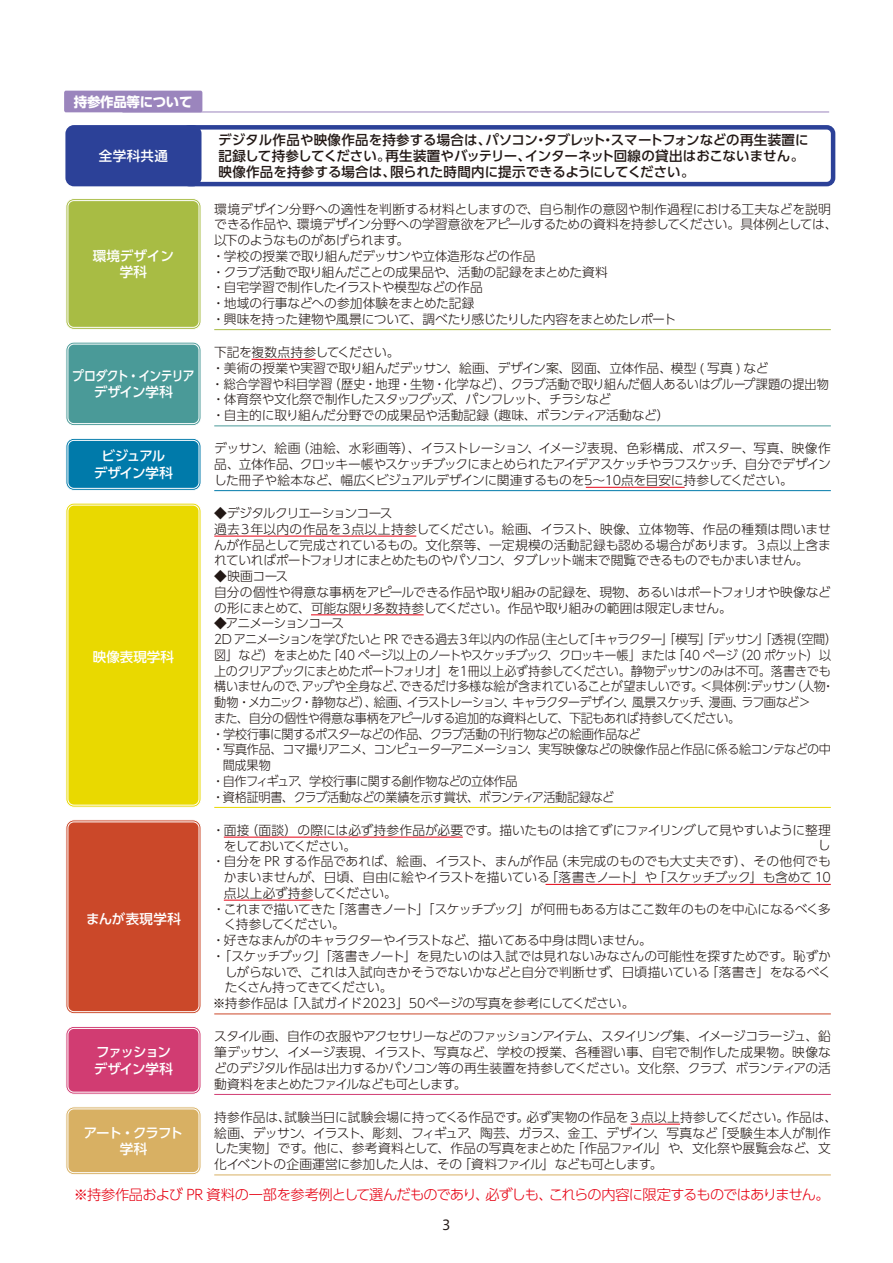
<style>
.page{position:relative;width:893px;height:1263px;background:#fff}
.page>*{position:absolute;margin:0;border:0;box-sizing:border-box;transform-origin:0 0}
.t1{font:300 14.25px "UD Shin Go Pro";letter-spacing:-.055em;color:#e60012}
.t2{font:13.8px "Hiragino UD Sans Std W4";color:#221815}
.t3{font:500 13.5px/15.8px "UD Shin Go Pro";color:#221815}
.t4{font:500 13.5px/16.5px "UD Shin Go Pro";letter-spacing:-.005em;color:#fff;text-align:center}
.t5{font:500 13.5px/16.5px "UD Shin Go Pro";letter-spacing:-.075em;color:#fff;text-align:center;scale:.88 1}
.t6{font:500 13.5px/16.5px "UD Shin Go Pro";letter-spacing:-.075em;color:#fff}
.t7{font:500 13.5px/16.5px "UD Shin Go Pro";letter-spacing:-.06em;color:#fff;text-align:center}
.t8{font:500 13.5px/16.5px "UD Shin Go Pro";letter-spacing:-.085em;color:#fff;text-align:center}
.t9{font:700 13.5px "UD Shin Go Pro";letter-spacing:-.025em;color:#fff}
.t10{font:500 13.5px "UD Shin Go Pro";letter-spacing:.02em;color:#fff}
.t11{font:300 12.75px/15.8px "UD Shin Go Pro";letter-spacing:-.03em;color:#221815}
.t12{font:300 12.75px "UD Shin Go Pro";letter-spacing:-.03em;color:#221815;scale:.95 1}
.t13{font:300 12.75px "UD Shin Go Pro";letter-spacing:-.055em;color:#221815;scale:.95 1}
.t14{font:300 12.75px "UD Shin Go Pro";color:#221815}
.t15{font:300 12.75px "UD Shin Go Pro";letter-spacing:-.06em;color:#221815;scale:.95 1}
.t16{font:300 12.75px "UD Shin Go Pro";letter-spacing:-.065em;color:#221815;scale:.95 1}
.t17{font:300 12.75px "UD Shin Go Pro";letter-spacing:-.075em;color:#221815;scale:.95 1}
.t18{font:300 12.75px "UD Shin Go Pro";letter-spacing:-.06em;color:#221815}
.t19{font:300 12.75px "UD Shin Go Pro";letter-spacing:-.065em;color:#221815}
</style>
<div class="page">
<hr style="left:122px;top:112px;width:707px;height:1px;background:#9b85bd">
<div style="left:64px;top:91px;width:138px;height:21px;background:#9b85bd;border-radius:2px"></div>
<div style="left:66px;top:199px;width:135px;height:130px;background:#a8bc44;border-radius:8px"></div>
<div style="left:65px;top:198px;width:136px;height:132px;border:1px solid #fff;border-radius:8px"></div>
<div style="left:67px;top:200px;width:132px;height:128px;border:1px solid #fff;border-radius:6px"></div>
<hr style="left:214px;top:329px;width:617px;height:1px;background:#a8bc44">
<div style="left:66px;top:1107px;width:135px;height:68px;background:#d8b063;border-radius:8px"></div>
<div style="left:65px;top:1106px;width:136px;height:69px;border:1px solid #fff;border-radius:8px"></div>
<div style="left:67px;top:1108px;width:132px;height:65px;border:1px solid #fff;border-radius:6px"></div>
<hr style="left:214px;top:1175px;width:617px;height:1px;background:#d8b063">
<hr style="left:630px;top:1124px;width:50px;height:1px;background:#e60012">
<div style="left:66px;top:438px;width:135px;height:52px;background:#007aaa;border-radius:8px"></div>
<div style="left:65px;top:438px;width:136px;height:53px;border:1px solid #fff;border-radius:8px"></div>
<div style="left:67px;top:440px;width:132px;height:49px;border:1px solid #fff;border-radius:6px"></div>
<hr style="left:214px;top:490px;width:617px;height:1px;background:#007aaa">
<div style="left:66px;top:1026px;width:135px;height:68px;background:#d13c72;border-radius:8px"></div>
<div style="left:65px;top:1026px;width:136px;height:69px;border:1px solid #fff;border-radius:8px"></div>
<div style="left:67px;top:1028px;width:132px;height:65px;border:1px solid #fff;border-radius:6px"></div>
<hr style="left:214px;top:1094px;width:617px;height:1px;background:#d13c72">
<div style="left:66px;top:342px;width:135px;height:84px;background:#4a9a98;border-radius:8px"></div>
<div style="left:65px;top:342px;width:136px;height:84px;border:1px solid #fff;border-radius:8px"></div>
<div style="left:67px;top:344px;width:132px;height:80px;border:1px solid #fff;border-radius:6px"></div>
<hr style="left:214px;top:426px;width:617px;height:1px;background:#4a9a98">
<hr style="left:252px;top:359px;width:64px;height:1px;background:#e60012">
<div style="left:66px;top:503px;width:135px;height:304px;background:#e9d900;border-radius:8px"></div>
<div style="left:65px;top:503px;width:136px;height:305px;border:1px solid #fff;border-radius:8px"></div>
<div style="left:67px;top:505px;width:132px;height:301px;border:1px solid #fff;border-radius:6px"></div>
<hr style="left:214px;top:807px;width:617px;height:1px;background:#e9d900">
<hr style="left:214px;top:536px;width:202px;height:1px;background:#e60012">
<hr style="left:311px;top:614px;width:113px;height:1px;background:#e60012">
<div style="left:65px;top:125px;width:136px;height:61px;background:#2c4198;border-radius:9px"></div>
<div style="left:181px;top:125px;width:654px;height:61px;border:4px solid #2c4198;border-radius:6px"></div>
<div style="left:66px;top:820px;width:135px;height:194px;background:#cb4829;border-radius:8px"></div>
<div style="left:65px;top:819px;width:136px;height:195px;border:1px solid #fff;border-radius:8px"></div>
<div style="left:67px;top:821px;width:132px;height:191px;border:1px solid #fff;border-radius:6px"></div>
<hr style="left:214px;top:1014px;width:617px;height:1px;background:#cb4829">
<hr style="left:224px;top:837px;width:239px;height:1px;background:#e60012">
<hr style="left:546px;top:884px;width:285px;height:1px;background:#e60012">
<hr style="left:224px;top:900px;width:89px;height:1px;background:#e60012">
<hr style="left:586px;top:487px;width:99px;height:1px;background:#e60012">
<p class="t9" style="left:74px;top:91px;width:120px">持参作品等について</p>
<p class="t4" style="left:99px;top:147px;width:70px">全学科共通</p>
<p class="t4" style="left:93px;top:247px;width:82px">環境デザイン学科</p>
<p class="t5" style="left:72px;top:367px;width:141px">プロダクト・インテリアデザイン学科</p>
<p class="t3" style="left:218px;top:132px;width:592px">デジタル作品や映像作品を持参する場合は、パソコン・タブレット・スマートフォンなどの再生装置に記録して持参してください。再生装置やバッテリー、インターネット回線の貸出はおこないません。映像作品を持参する場合は、限られた時間内に提示できるようにしてください。</p>
<p class="t11" style="left:212px;top:200px;width:627px">環境デザイン分野への適性を判断する材料としますので、自ら制作の意図や制作過程における工夫などを説明できる作品や、環境デザイン分野への学習意欲をアピールするための資料を持参してください。具体例としては、以下のようなものがあげられます。<br>・学校の授業で取り組んだデッサンや立体造形などの作品<br>・クラブ活動で取り組んだことの成果品や、活動の記録をまとめた資料<br>・自宅学習で制作したイラストや模型などの作品<br>・地域の行事などへの参加体験をまとめた記録<br>・興味を持った建物や風景について、調べたり感じたりした内容をまとめたレポート</p>
<p class="t11" style="left:211px;top:344px;width:619px">下記を複数点持参してください。<br>・美術の授業や実習で取り組んだデッサン、絵画、デザイン案、図面、立体作品､模型 ( 写真 ) など<br>・総合学習や科目学習（歴史・地理・生物・化学など）、クラブ活動で取り組んだ個人あるいはグループ課題の提出物・体育祭や文化祭で制作したスタッフグッズ、パンフレット、チラシなど<br>・自主的に取り組んだ分野での成果品や活動記録（趣味、ボランティア活動など）</p>
<p class="t7" style="left:94px;top:447px;width:81px">ビジュアルデザイン学科</p>
<p class="t11" style="left:214px;top:440px;width:618px;text-align:justify">デッサン､絵画（油絵、水彩画等）、イラストレーション､イメージ表現、色彩構成、ポスター､写真､映像作品､立体作品､クロッキー帳やスケッチブックにまとめられたアイデアスケッチやラフスケッチ、自分でデザインした冊子や絵本など、幅広くビジュアルデザインに関連するものを5～10点を目安に持参してください。</p>
<p class="t4" style="left:93px;top:648px;width:82px">映像表現学科</p>
<p class="t10" style="left:86px;top:908px;width:96px">まんが表現学科</p>
<p class="t6" style="left:94px;top:1043px;width:81px">ファッションデザイン学科</p>
<p class="t8" style="left:84px;top:1124px;width:101px">アート・クラフト学科</p>
<p class="t11" style="left:214px;top:505px;width:618px">◆デジタルクリエーションコース<br>過去３年以内の作品を３点以上持参してください。絵画、イラスト、映像、立体物等、作品の種類は問いませんが作品として完成されているもの。文化祭等、一定規模の活動記録も認める場合があります。３点以上含まれていればポートフォリオにまとめたものやパソコン、タブレット端末で閲覧できるものでもかまいません。</p>
<p class="t11" style="left:214px;top:568px;width:618px">◆映画コース<br>自分の個性や得意な事柄をアピールできる作品や取り組みの記録を、現物、あるいはポートフォリオや映像などの形にまとめて、可能な限り多数持参してください。作品や取り組みの範囲は限定しません。</p>
<p class="t19" style="left:214px;top:613px;width:131px">◆アニメーションコース</p>
<p class="t15" style="left:214px;top:629px;width:657px">2D アニメーションを学びたいと PR できる過去３年以内の作品（主として「キャラクター」「模写」「デッサン」「透視（空間）</p>
<p class="t16" style="left:214px;top:645px;width:651px">図」など）をまとめた「40 ページ以上のノートやスケッチブック、クロッキー帳」または「40 ページ（20 ポケット）以</p>
<p class="t13" style="left:214px;top:660px;width:651px">上のクリアブックにまとめたポートフォリオ」を１冊以上必ず持参してください。静物デッサンのみは不可。落書きでも</p>
<p class="t12" style="left:214px;top:676px;width:654px">構いませんので、アップや全身など、できるだけ多様な絵が含まれていることが望ましいです。＜具体例：デッサン（人物・</p>
<p class="t17" style="left:214px;top:692px;width:630px">動物・メカニック・静物など）、絵画、イラストレーション、キャラクターデザイン、風景スケッチ、漫画、ラフ画など＞</p>
<p class="t12" style="left:214px;top:708px;width:555px">また、自分の個性や得意な事柄をアピールする追加的な資料として、下記もあれば持参してください。</p>
<p class="t12" style="left:212px;top:723px;width:453px">・学校行事に関するポスターなどの作品、クラブ活動の刊行物などの絵画作品など</p>
<p class="t13" style="left:212px;top:739px;width:653px">・写真作品、コマ撮りアニメ、コンピューターアニメーション、実写映像などの映像作品と作品に係る絵コンテなどの中</p>
<p class="t12" style="left:223px;top:755px;width:52px">間成果物</p>
<p class="t13" style="left:212px;top:771px;width:323px">・自作フィギュア、学校行事に関する創作物などの立体作品</p>
<p class="t12" style="left:212px;top:786px;width:425px">・資格証明書、クラブ活動などの業績を示す賞状、ボランティア活動記録など</p>
<p class="t11" style="left:212px;top:822px;width:620px">・面接（面談）の際には必ず持参作品が必要です。描いたものは捨てずにファイリングして見やすいように整理</p>
<p class="t18" style="left:224px;top:835px;width:134px">をしておいてください。</p>
<p class="t14" style="left:212px;top:851px;width:620px">・自分を PR する作品であれば、絵画、イラスト、まんが作品（未完成のものでも大丈夫です）、その他何でも</p>
<p class="t11" style="left:224px;top:869px;width:608px">かまいませんが、日頃、自由に絵やイラストを描いている「落書きノート」や「スケッチブック」も含めて 10</p>
<p class="t11" style="left:224px;top:885px;width:175px">点以上必ず持参してください。</p>
<p class="t11" style="left:212px;top:900px;width:620px">・これまで描いてきた「落書きノート」「スケッチブック」が何冊もある方はここ数年のものを中心になるべく多</p>
<p class="t18" style="left:224px;top:914px;width:123px">く持参してください。</p>
<p class="t11" style="left:212px;top:932px;width:441px">・好きなまんがのキャラクターやイラストなど、描いてある中身は問いません。</p>
<p class="t11" style="left:212px;top:948px;width:620px">・「スケッチブック」「落書きノート」を見たいのは入試では見れないみなさんの可能性を探すためです。恥ずか</p>
<p class="t11" style="left:225px;top:963px;width:608px">しがらないで、これは入試向きかそうでないかなどと自分で判断せず、日頃描いている「落書き」をなるべく</p>
<p class="t18" style="left:225px;top:977px;width:169px">たくさん持ってきてください。</p>
<p class="t14" style="left:213px;top:993px;width:423px">※持参作品は「入試ガイド2023」50ページの写真を参考にしてください。</p>
<p class="t11" style="left:818px;top:837px;width:14px">し</p>
<p class="t11" style="left:214px;top:1028px;width:618px;text-align:justify">スタイル画、自作の衣服やアクセサリーなどのファッションアイテム、スタイリング集、イメージコラージュ、鉛筆デッサン、イメージ表現、イラスト、写真など、学校の授業、各種習い事、自宅で制作した成果物。映像などのデジタル作品は出力するかパソコン等の再生装置を持参してください。文化祭、クラブ、ボランティアの活動資料をまとめたファイルなども可とします。</p>
<p class="t11" style="left:214px;top:1109px;width:624px">持参作品は、試験当日に試験会場に持ってくる作品です。必ず実物の作品を 3 点以上持参してください。作品は、絵画、デッサン、イラスト、彫刻、フィギュア、陶芸、ガラス、金工、デザイン、写真など「受験生本人が制作した実物」です。他に、参考資料として、作品の写真をまとめた「作品ファイル」や、文化祭や展覧会など、文化イベントの企画運営に参加した人は、その「資料ファイル」なども可とします。</p>
<p class="t1" style="left:74px;top:1182px;width:757px">※持参作品および PR 資料の一部を参考例として選んだものであり、必ずしも、これらの内容に限定するものではありません。</p>
<p class="t2" style="left:442px;top:1215px;width:10px">3</p>
</div>
